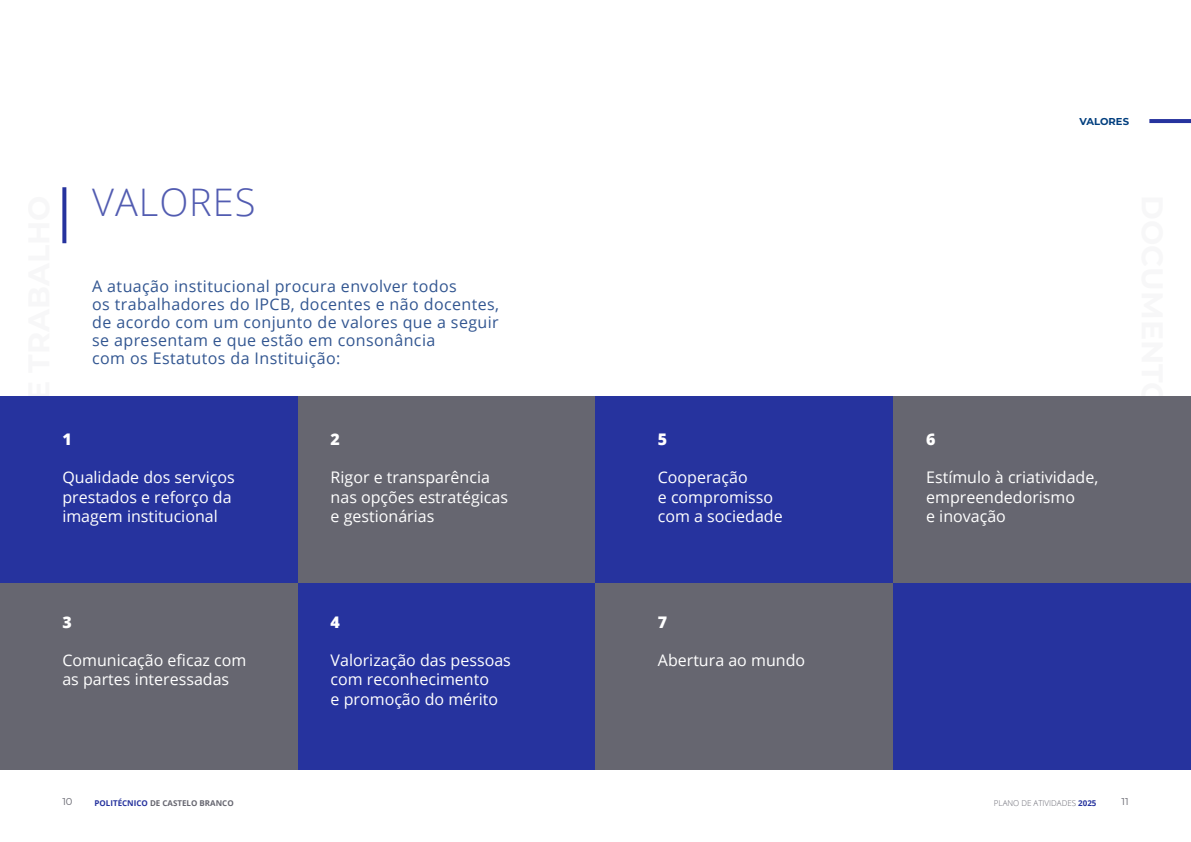
<style>
.page{position:relative;width:1191px;height:842px;background:#fff}
.page>*{position:absolute;margin:0;border:0;box-sizing:border-box;transform-origin:0 0}
.t1{font:300 38px "Open Sans";letter-spacing:.025em;color:#525cb1}
.t2{font:16px/19.2px "Open Sans";color:#fff}
.t3{font:16px/18px "Open Sans";letter-spacing:.025em;color:#325691}
.t4{font:800 16px "Open Sans";color:#fff}
.t5{font:700 10px "Montserrat";color:#003e7e}
.t6{font:10px "Montserrat";color:#666670}
.t7{font:700 8px "Open Sans";color:#666670}
.t8{font:300 8px "Open Sans";color:#666670}
.s1{color:#26339e}
.s2{font-weight:700;color:#26339e}
</style>
<div class="page">
<div style="left:0;top:397px;width:595px;height:186px;background:#666670"></div>
<div style="left:595px;top:397px;width:596px;height:186px;background:#666670"></div>
<div style="left:0;top:583px;width:595px;height:186px;background:#26339e"></div>
<div style="left:595px;top:583px;width:596px;height:186px;background:#26339e"></div>
<div style="left:0;top:397px;width:298px;height:186px;background:#26339e"></div>
<div style="left:595px;top:397px;width:298px;height:186px;background:#26339e"></div>
<div style="left:0;top:583px;width:298px;height:186px;background:#666670"></div>
<div style="left:595px;top:583px;width:298px;height:186px;background:#666670"></div>
<svg style="left:62px;top:187px;width:4px;height:56px"></svg>
<hr style="left:1149px;top:119px;width:42px;height:4px;background:#26339e">
<h1 class="t1" style="left:92px;top:176px;width:165px">VALORES</h1>
<p class="t3" style="left:92px;top:277px;width:408px">A atuação institucional procura envolver todos<br>os trabalhadores do IPCB, docentes e não docentes, de acordo com um conjunto de valores que a seguir se apresentam e que estão em consonância<br>com os Estatutos da Instituição:</p>
<p class="t4" style="left:62px;top:427px;width:11px">1</p>
<p class="t2" style="left:62px;top:468px;width:174px">Qualidade dos serviços prestados e reforço da imagem institucional</p>
<p class="t4" style="left:62px;top:610px;width:11px">3</p>
<p class="t2" style="left:62px;top:650px;width:185px">Comunicação eficaz com as partes interessadas</p>
<p class="t4" style="left:331px;top:427px;width:11px">2</p>
<p class="t2" style="left:331px;top:468px;width:179px">Rigor e transparência nas opções estratégicas e gestionárias</p>
<p class="t4" style="left:331px;top:610px;width:11px">4</p>
<p class="t2" style="left:331px;top:650px;width:182px">Valorização das pessoas com reconhecimento<br>e promoção do mérito</p>
<p class="t5" style="left:1079px;top:114px;width:51px">VALORES</p>
<p class="t4" style="left:658px;top:427px;width:11px">5</p>
<p class="t2" style="left:658px;top:468px;width:126px">Cooperação<br>e compromisso com a sociedade</p>
<p class="t4" style="left:658px;top:610px;width:11px">7</p>
<p class="t2" style="left:658px;top:650px;width:149px">Abertura ao mundo</p>
<p class="t4" style="left:926px;top:427px;width:11px">6</p>
<p class="t2" style="left:926px;top:468px;width:174px">Estímulo à criatividade, empreendedorismo<br>e inovação</p>
<p class="t6" style="left:62px;top:795px;width:12px">10</p>
<p class="t7" style="left:94px;top:798px;width:141px"><span class="s1">POLITÉCNICO</span> DE CASTELO BRANCO</p>
<p class="t8" style="left:994px;top:797px;width:104px">PLANO DE ATIVIDADES <span class="s2">2025</span></p>
<p class="t6" style="left:1121px;top:795px;width:9px">11</p>
</div>
